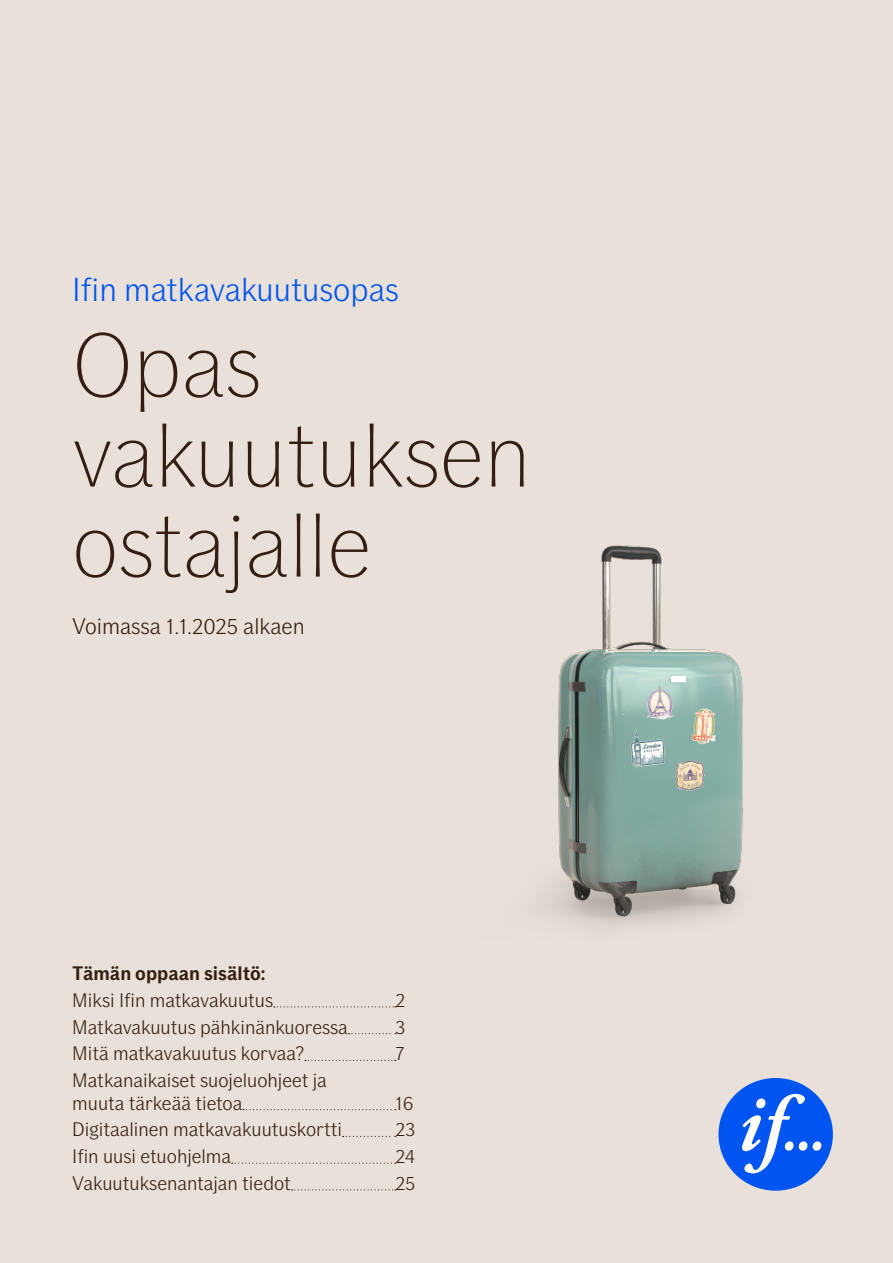
<style>
.page{position:relative;width:893px;height:1263px;background:#e8e0d9}
.page>*{position:absolute;margin:0;border:0;box-sizing:border-box;transform-origin:0 0}
.t1{font:100 90px/90px "If Sans";color:#331e11}
.t2{font:300 33px "If Sans";color:#0054f0}
.t3{font:300 22.5px "If Sans";color:#331e11}
.t4{font:300 19.5px/22.5px "If Sans";color:#331e11}
.t5{font:700 19.5px "If Sans";color:#331e11}
</style>
<div class="page">
<svg style="left:274px;top:1006px;width:122px;height:1px"></svg>
<svg style="left:349px;top:1033px;width:47px;height:1px"></svg>
<svg style="left:305px;top:1060px;width:91px;height:1px"></svg>
<svg style="left:243px;top:1109px;width:153px;height:1px"></svg>
<svg style="left:343px;top:1136px;width:53px;height:1px"></svg>
<svg style="left:232px;top:1162px;width:164px;height:2px"></svg>
<svg style="left:291px;top:1189px;width:105px;height:1px"></svg>
<div style="left:718px;top:1078px;width:115px;height:113px;background:#0054f0;border-radius:50%"></div>
<div style="left:799px;top:1141px;width:9px;height:9px;background:#fff;border-radius:50%"></div>
<div style="left:813px;top:1141px;width:8px;height:9px;background:#fff;border-radius:50%"></div>
<svg style="left:742px;top:1094px;width:63px;height:79px"></svg>
<img style="left:546px;top:545px;width:197px;height:381px">
<h2 class="t2" style="left:72px;top:271px;width:328px">Ifin matkavakuutusopas</h2>
<h1 class="t1" style="left:72px;top:321px;width:460px">Opas vakuutuksen ostajalle</h1>
<p class="t3" style="left:72px;top:613px;width:234px">Voimassa 1.1.2025 alkaen</p>
<p class="t5" style="left:72px;top:962px;width:195px">Tämän oppaan sisältö:</p>
<p class="t4" style="left:72px;top:989px;width:202px">Miksi Ifin matkavakuutus</p>
<p class="t4" style="left:395px;top:989px;width:11px">2</p>
<p class="t4" style="left:72px;top:1016px;width:277px">Matkavakuutus pähkinänkuoressa</p>
<p class="t4" style="left:395px;top:1016px;width:11px">3</p>
<p class="t4" style="left:72px;top:1042px;width:234px">Mitä matkavakuutus korvaa?</p>
<p class="t4" style="left:395px;top:1042px;width:11px">7</p>
<p class="t4" style="left:72px;top:1069px;width:256px">Matkanaikaiset suojeluohjeet ja muuta tärkeää tietoa</p>
<p class="t4" style="left:395px;top:1092px;width:20px">16</p>
<p class="t4" style="left:72px;top:1118px;width:271px">Digitaalinen matkavakuutuskortti</p>
<p class="t4" style="left:395px;top:1118px;width:21px">23</p>
<p class="t4" style="left:72px;top:1145px;width:160px">Ifin uusi etuohjelma</p>
<p class="t4" style="left:395px;top:1145px;width:21px">24</p>
<p class="t4" style="left:72px;top:1172px;width:220px">Vakuutuksenantajan tiedot</p>
<p class="t4" style="left:395px;top:1172px;width:21px">25</p>
</div>
